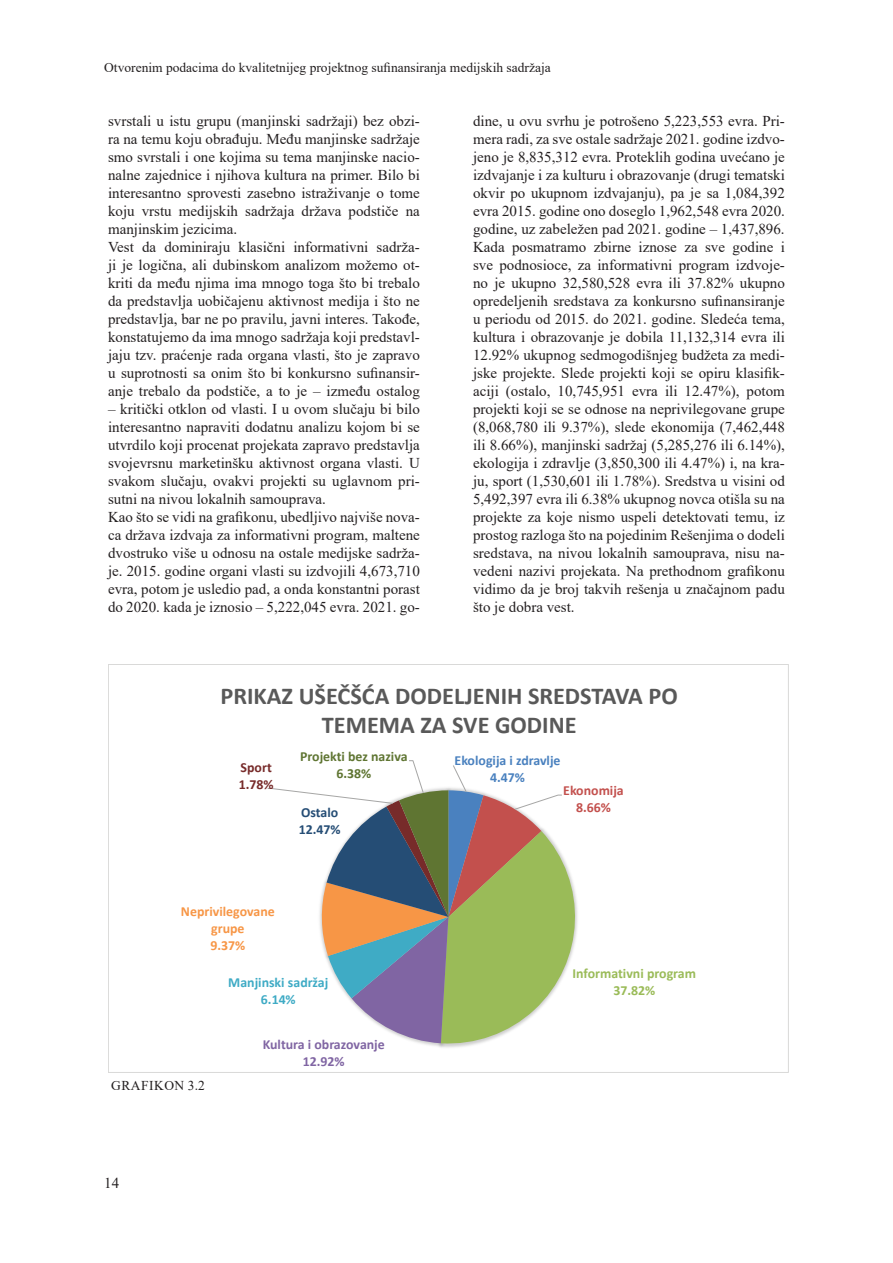
<style>
.page{position:relative;width:893px;height:1263px;background:#fff}
.page>*{position:absolute;margin:0;border:0;box-sizing:border-box;transform-origin:0 0}
.t1{font:700 24.3px/29.7px "Calibri";color:#595959;text-align:center}
.t2{font:15px/18px "Times New Roman";color:#231f20}
.t3{font:700 13.8px/17px "Calibri";letter-spacing:-.005em;color:#9abb58;text-align:center}
.t4{font:700 13.8px/17px "Calibri";letter-spacing:-.005em;color:#8065a3;text-align:center}
.t5{font:700 13.8px/17px "Calibri";color:#f79646;text-align:center}
.t6{font:700 13.8px/17px "Calibri";color:#4a81bf;text-align:center}
.t7{font:700 13.8px/17px "Calibri";color:#5f7532;text-align:center}
.t8{font:700 13.8px/17px "Calibri";color:#3fabc5;text-align:center}
.t9{font:700 13.8px/17px "Calibri";color:#c3504d;text-align:center}
.t10{font:700 13.8px/17px "Calibri";letter-spacing:-.005em;color:#254d75}
.t11{font:700 13.8px/17px "Calibri";color:#772b2a}
.t12{font:13.5px "Times New Roman";color:#231f20}
.t13{font:13.5px "Times New Roman";letter-spacing:.035em;color:#231f20}
</style>
<div class="page">
<svg style="left:267px;top:760px;width:311px;height:285px"></svg>
<p class="t12" style="left:104px;top:58px;width:448px">Otvorenim podacima do kvalitetnijeg projektnog sufinansiranja medijskih sadržaja</p>
<p class="t2" style="left:108px;top:112px;width:313px">svrstali u istu grupu (manjinski sadržaji) bez obzi&shy;ra na temu koju obrađuju. Među manjinske sadržaje smo svrstali i one kojima su tema manjinske nacio&shy;nalne zajednice i njihova kultura na primer. Bilo bi interesantno sprovesti zasebno istraživanje o tome koju vrstu medijskih sadržaja država podstiče na manjinskim jezicima.<br>Vest da dominiraju klasični informativni sadrža&shy;ji je logična, ali dubinskom analizom možemo ot&shy;kriti da među njima ima mnogo toga što bi trebalo da predstavlja uobičajenu aktivnost medija i što ne predstavlja, bar ne po pravilu, javni interes. Takođe, konstatujemo da ima mnogo sadržaja koji predstavl&shy;jaju tzv. praćenje rada organa vlasti, što je zapravo u suprotnosti sa onim što bi konkursno sufinansir&shy;anje trebalo da podstiče, a to je – između ostalog</p>
<p class="t2" style="left:108px;top:400px;width:313px">– kritički otklon od vlasti. I u ovom slučaju bi bilo interesantno napraviti dodatnu analizu kojom bi se utvrdilo koji procenat projekata zapravo predstavlja svojevrsnu marketinšku aktivnost organa vlasti. U svakom slučaju, ovakvi projekti su uglavnom pri&shy;sutni na nivou lokalnih samouprava.<br>Kao što se vidi na grafikonu, ubedljivo najviše nova&shy;ca država izdvaja za informativni program, maltene dvostruko više u odnosu na ostale medijske sadrža&shy;je. 2015. godine organi vlasti su izdvojili 4,673,710 evra, potom je usledio pad, a onda konstantni porast do 2020. kada je iznosio – 5,222,045 evra. 2021. go-</p>
<p class="t2" style="left:473px;top:112px;width:313px;text-align:justify">dine, u ovu svrhu je potrošeno 5,223,553 evra. Pri&shy;mera radi, za sve ostale sadržaje 2021. godine izdvo&shy;jeno je 8,835,312 evra. Proteklih godina uvećano je izdvajanje i za kulturu i obrazovanje (drugi tematski okvir po ukupnom izdvajanju), pa je sa 1,084,392 evra 2015. godine ono doseglo 1,962,548 evra 2020. godine, uz zabeležen pad 2021. godine – 1,437,896.<br>Kada posmatramo zbirne iznose za sve godine i sve podnosioce, za informativni program izdvoje&shy;no je ukupno 32,580,528 evra ili 37.82% ukupno opredeljenih sredstava za konkursno sufinansiranje u periodu od 2015. do 2021. godine. Sledeća tema, kultura i obrazovanje je dobila 11,132,314 evra ili 12.92% ukupnog sedmogodišnjeg budžeta za medi&shy;jske projekte. Slede projekti koji se opiru klasifik&shy;aciji (ostalo, 10,745,951 evra ili 12.47%), potom projekti koji se se odnose na neprivilegovane grupe (8,068,780 ili 9.37%), slede ekonomija (7,462,448 ili 8.66%), manjinski sadržaj (5,285,276 ili 6.14%), ekologija i zdravlje (3,850,300 ili 4.47%) i, na kra&shy;ju, sport (1,530,601 ili 1.78%). Sredstva u visini od 5,492,397 evra ili 6.38% ukupnog novca otišla su na projekte za koje nismo uspeli detektovati temu, iz prostog razloga što na pojedinim Rešenjima o dodeli sredstava, na nivou lokalnih samouprava, nisu na&shy;vedeni nazivi projekata. Na prethodnom grafikonu vidimo da je broj takvih rešenja u značajnom padu što je dobra vest.</p>
<h1 class="t1" style="left:220px;top:680px;width:459px">PRIKAZ UŠEČŠĆA DODELJENIH SREDSTAVA PO<br>TEMEMA ZA SVE GODINE</h1>
<p class="t11" style="left:239px;top:758px;width:36px">Sport<br>1.78%</p>
<p class="t7" style="left:300px;top:747px;width:109px">Projekti bez naziva<br>6.38%</p>
<p class="t10" style="left:299px;top:804px;width:43px">Ostalo<br>12.47%</p>
<p class="t5" style="left:181px;top:903px;width:95px">Neprivilegovane grupe<br>9.37%</p>
<p class="t8" style="left:228px;top:974px;width:102px">Manjinski sadržaj<br>6.14%</p>
<p class="t13" style="left:111px;top:1075px;width:95px">GRAFIKON 3.2</p>
<p class="t2" style="left:104px;top:1174px;width:16px">14</p>
<p class="t4" style="left:263px;top:1036px;width:124px">Kultura i obrazovanje<br>12.92%</p>
<p class="t6" style="left:455px;top:752px;width:107px">Ekologija i zdravlje<br>4.47%</p>
<p class="t9" style="left:563px;top:782px;width:62px">Ekonomija<br>8.66%</p>
<p class="t3" style="left:573px;top:965px;width:125px">Informativni program<br>37.82%</p>
</div>
